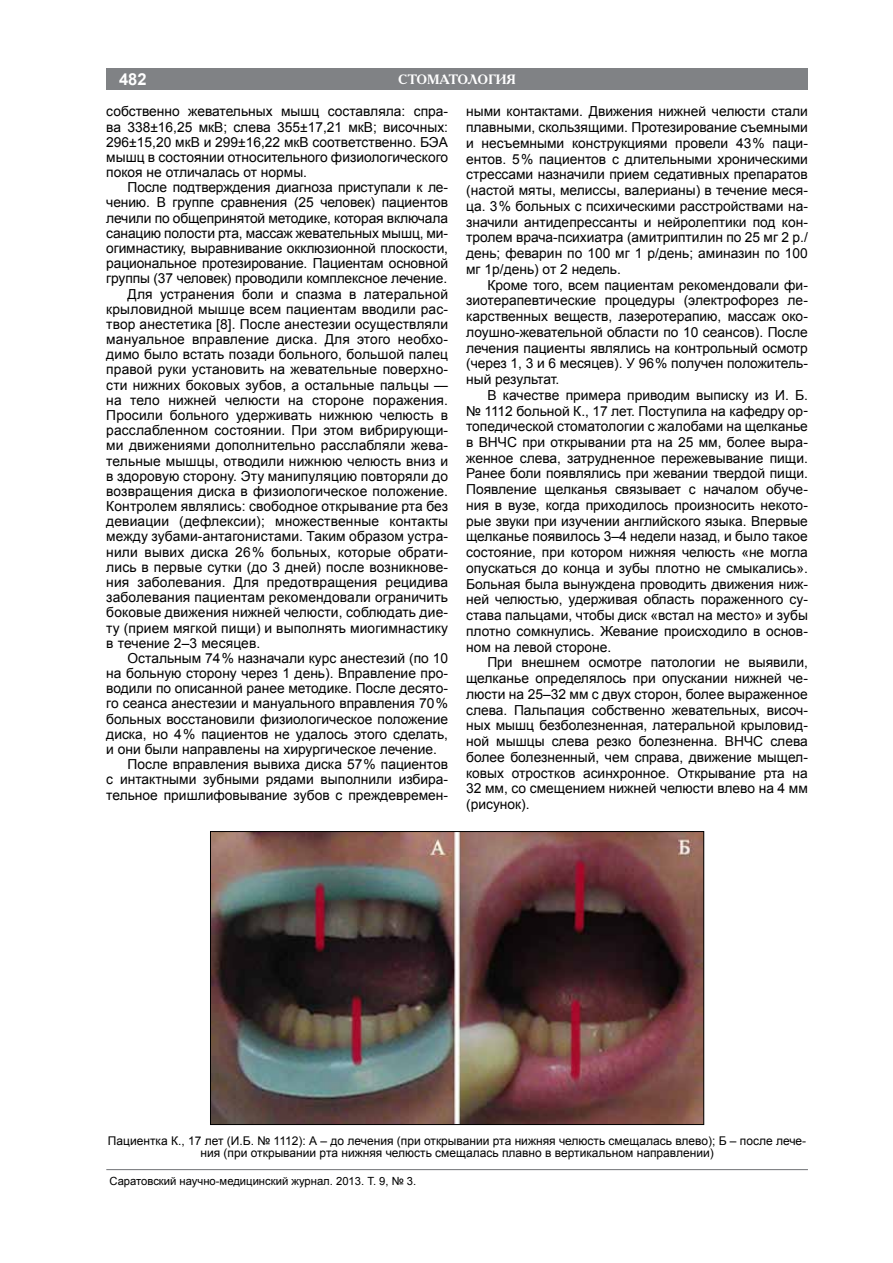
<style>
.page{position:relative;width:893px;height:1263px;background:#fff}
.page>*{position:absolute;margin:0;border:0;box-sizing:border-box;transform-origin:0 0}
.t1{font:700 16.5px "Arial";color:#fff}
.t2{font:13.8px/15.8px "Arial";color:#000;text-align:justify}
.t3{font:700 13.5px "Academy C";color:#fff}
.t4{font:12px/12px "Arial";color:#000;text-align:center}
.t5{font:11.25px "Arial";color:#000}
</style>
<div class="page">
<hr style="left:106px;top:1169px;width:702px;height:1px;background:#808285">
<div style="left:106px;top:68px;width:702px;height:21px;background:#808285"></div>
<img style="left:212px;top:833px;width:490px;height:290px">
<div style="left:210px;top:831px;width:494px;height:294px;border:1px solid #000"></div>
<p class="t1" style="left:119px;top:68px;width:29px">482</p>
<p class="t3" style="left:398px;top:71px;width:116px">стоматология</p>
<p class="t2" style="left:106px;top:104px;width:343px;line-height:15.1px">собственно жевательных мышц составляла: спра&shy;ва 338±16,25 мкВ; слева 355±17,21 мкВ; височных:<br>296±15,20 мкВ и 299±16,22 мкВ соответственно. БЭА мышц в состоянии относительного физиологического покоя не отличалась от нормы.</p>
<p class="t2" style="left:128px;top:180px;width:322px">После подтверждения диагноза приступали к ле-</p>
<p class="t2" style="left:106px;top:195px;width:343px">чению. В группе сравнения (25 человек) пациентов</p>
<p class="t2" style="left:106px;top:210px;width:343px">лечили по общепринятой методике, которая включала</p>
<p class="t2" style="left:106px;top:225px;width:343px">санацию полости рта, массаж жевательных мышц, ми-</p>
<p class="t2" style="left:106px;top:240px;width:343px">огимнастику, выравнивание окклюзионной плоскости,</p>
<p class="t2" style="left:106px;top:256px;width:343px">рациональное протезирование. Пациентам основной</p>
<p class="t2" style="left:106px;top:271px;width:342px">группы (37 человек) проводили комплексное лечение.</p>
<p class="t2" style="left:128px;top:286px;width:322px">Для устранения боли и спазма в латеральной</p>
<p class="t2" style="left:106px;top:301px;width:343px">крыловидной мышце всем пациентам вводили рас-</p>
<p class="t2" style="left:106px;top:316px;width:343px">твор анестетика [8]. После анестезии осуществляли</p>
<p class="t2" style="left:106px;top:331px;width:343px">мануальное вправление диска. Для этого необхо-</p>
<p class="t2" style="left:106px;top:347px;width:343px">димо было встать позади больного, большой палец</p>
<p class="t2" style="left:106px;top:362px;width:343px">правой руки установить на жевательные поверхно-</p>
<p class="t2" style="left:106px;top:377px;width:343px">сти нижних боковых зубов, а остальные пальцы —</p>
<p class="t2" style="left:106px;top:392px;width:343px">на тело нижней челюсти на стороне поражения.</p>
<p class="t2" style="left:106px;top:407px;width:343px">Просили больного удерживать нижнюю челюсть в</p>
<p class="t2" style="left:106px;top:423px;width:343px">расслабленном состоянии. При этом вибрирующи-</p>
<p class="t2" style="left:106px;top:438px;width:343px">ми движениями дополнительно расслабляли жева-</p>
<p class="t2" style="left:106px;top:453px;width:343px">тельные мышцы, отводили нижнюю челюсть вниз и</p>
<p class="t2" style="left:106px;top:468px;width:343px">в здоровую сторону. Эту манипуляцию повторяли до</p>
<p class="t2" style="left:106px;top:483px;width:343px">возвращения диска в физиологическое положение.</p>
<p class="t2" style="left:106px;top:498px;width:343px">Контролем являлись: свободное открывание рта без</p>
<p class="t2" style="left:106px;top:514px;width:343px">девиации (дефлексии); множественные контакты</p>
<p class="t2" style="left:106px;top:529px;width:343px">между зубами-антагонистами. Таким образом устра-</p>
<p class="t2" style="left:106px;top:544px;width:343px">нили вывих диска 26 % больных, которые обрати-</p>
<p class="t2" style="left:106px;top:559px;width:343px">лись в первые сутки (до 3 дней) после возникнове-</p>
<p class="t2" style="left:106px;top:574px;width:343px">ния заболевания. Для предотвращения рецидива</p>
<p class="t2" style="left:106px;top:590px;width:343px">заболевания пациентам рекомендовали ограничить</p>
<p class="t2" style="left:106px;top:605px;width:343px">боковые движения нижней челюсти, соблюдать дие-</p>
<p class="t2" style="left:106px;top:620px;width:343px">ту (прием мягкой пищи) и выполнять миогимнастику</p>
<p class="t2" style="left:106px;top:635px;width:156px">в течение 2–3 месяцев.</p>
<p class="t2" style="left:128px;top:650px;width:322px">Остальным 74 % назначали курс анестезий (по 10</p>
<p class="t2" style="left:106px;top:665px;width:343px">на больную сторону через 1 день). Вправление про-</p>
<p class="t2" style="left:106px;top:681px;width:343px">водили по описанной ранее методике. После десято-</p>
<p class="t2" style="left:106px;top:696px;width:343px">го сеанса анестезии и мануального вправления 70 %</p>
<p class="t2" style="left:106px;top:711px;width:343px">больных восстановили физиологическое положение</p>
<p class="t2" style="left:106px;top:726px;width:343px">диска, но 4 % пациентов не удалось этого сделать,</p>
<p class="t2" style="left:106px;top:741px;width:332px">и они были направлены на хирургическое лечение.</p>
<p class="t2" style="left:128px;top:757px;width:322px">После вправления вывиха диска 57 % пациентов</p>
<p class="t2" style="left:106px;top:772px;width:343px">с интактными зубными рядами выполнили избира-</p>
<p class="t2" style="left:106px;top:787px;width:343px">тельное пришлифовывание зубов с преждевремен-</p>
<p class="t2" style="left:466px;top:104px;width:343px">ными контактами. Движения нижней челюсти стали плавными, скользящими. Протезирование съемными и несъемными конструкциями провели 43 % паци&shy;ентов. 5 % пациентов с длительными хроническими стрессами назначили прием седативных препаратов (настой мяты, мелиссы, валерианы) в течение меся&shy;ца. 3 % больных с психическими расстройствами на&shy;значили антидепрессанты и нейролептики под кон&shy;тролем врача-психиатра (амитриптилин по 25 мг 2 р./ день; феварин по 100 мг 1 р/день; аминазин по 100 мг 1р/день) от 2 недель.</p>
<p class="t2" style="left:466px;top:277px;width:343px;text-indent:21px">Кроме того, всем пациентам рекомендовали фи&shy;зиотерапевтические процедуры (электрофорез ле&shy;карственных веществ, лазеротерапию, массаж око&shy;лоушно-жевательной области по 10 сеансов). После лечения пациенты являлись на контрольный осмотр (через 1, 3 и 6 месяцев). У 96 % получен положитель&shy;ный результат.</p>
<p class="t2" style="left:466px;top:387px;width:343px;text-indent:21px">В качестве примера приводим выписку из И. Б. № 1112 больной К., 17 лет. Поступила на кафедру ор&shy;топедической стоматологии с жалобами на щелканье в ВНЧС при открывании рта на 25 мм, более выра&shy;женное слева, затрудненное пережевывание пищи.<br>Ранее боли появлялись при жевании твердой пищи.<br>Появление щелканья связывает с началом обуче&shy;ния в вузе, когда приходилось произносить некото&shy;рые звуки при изучении английского языка. Впервые щелканье появилось 3–4 недели назад, и было такое состояние, при котором нижняя челюсть «не могла опускаться до конца и зубы плотно не смыкались».<br>Больная была вынуждена проводить движения ниж&shy;ней челюстью, удерживая область пораженного су&shy;става пальцами, чтобы диск «встал на место» и зубы плотно сомкнулись. Жевание происходило в основ&shy;ном на левой стороне.</p>
<p class="t2" style="left:466px;top:655px;width:343px;text-indent:21px">При внешнем осмотре патологии не выявили, щелканье определялось при опускании нижней че&shy;люсти на 25–32 мм с двух сторон, более выраженное слева. Пальпация собственно жевательных, височ&shy;ных мышц безболезненная, латеральной крыловид&shy;ной мышцы слева резко болезненна. ВНЧС слева более болезненный, чем справа, движение мыщел&shy;ковых отростков асинхронное. Открывание рта на 32 мм, со смещением нижней челюсти влево на 4 мм (рисунок).</p>
<p class="t4" style="left:108px;top:1135px;width:700px">Пациентка К., 17 лет (И.Б. № 1112): А – до лечения (при открывании рта нижняя челюсть смещалась влево); Б – после лече&shy;ния (при открывании рта нижняя челюсть смещалась плавно в вертикальном направлении)</p>
<p class="t5" style="left:109px;top:1174px;width:308px">Саратовский научно-медицинский журнал. 2013. Т. 9, № 3.</p>
</div>
